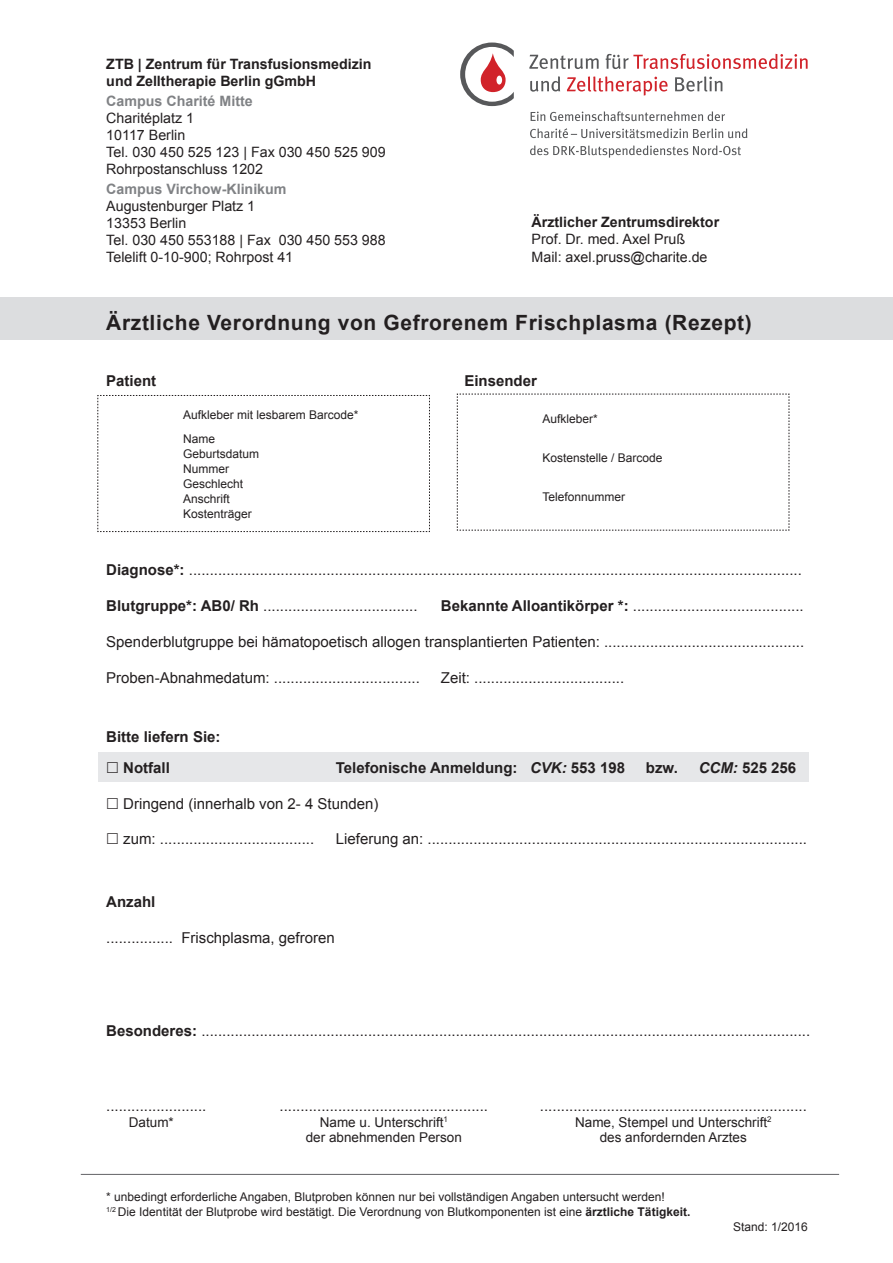
<style>
.page{position:relative;width:893px;height:1263px;background:#fff}
.page>*{position:absolute;margin:0;border:0;box-sizing:border-box;transform-origin:0 0}
.t1{font:700 21px "Arial";letter-spacing:.03em;color:#231f20}
.t2{font:15px "Arial";color:#231f20}
.t3{font:700 15px/31.2px "Arial";color:#231f20}
.t4{font:14.25px/17.1px "Arial";color:#231f20}
.t5{font:700 14.25px/17.1px "Arial";color:#231f20}
.t6{font:700 14.25px "Arial";color:#808285}
.t7{font:13.5px "Arial";color:#231f20}
.t8{font:12px/15px "Arial";color:#231f20}
.s1{font-weight:700}
.s2{font-style:italic}
</style>
<div class="page">
<div style="left:98px;top:752px;width:710px;height:30px;background:#e6e7e9"></div>
<div style="left:0;top:298px;width:893px;height:42px;background:#dcdddf"></div>
<svg style="left:97px;top:395px;width:333px;height:137px"></svg>
<svg style="left:457px;top:394px;width:332px;height:136px"></svg>
<svg style="left:675px;top:76px;width:47px;height:16px"></svg>
<svg style="left:567px;top:76px;width:101px;height:20px"></svg>
<svg style="left:530px;top:76px;width:30px;height:16px"></svg>
<svg style="left:529px;top:54px;width:279px;height:15px"></svg>
<svg style="left:460px;top:43px;width:54px;height:63px"></svg>
<svg style="left:530px;top:145px;width:211px;height:13px"></svg>
<svg style="left:530px;top:128px;width:217px;height:10px"></svg>
<svg style="left:531px;top:111px;width:194px;height:10px"></svg>
<hr style="left:81px;top:1174px;width:758px;height:1px;background:#636366">
<p class="t5" style="left:106px;top:56px;width:267px">ZTB | Zentrum für Transfusionsmedizin und Zelltherapie Berlin gGmbH</p>
<p class="t6" style="left:106px;top:91px;width:148px">Campus Charité Mitte</p>
<p class="t4" style="left:106px;top:109px;width:281px">Charitéplatz 1<br>10117 Berlin<br>Tel. 030 450 525 123 | Fax 030 450 525 909<br>Rohrpostanschluss 1202</p>
<p class="t6" style="left:106px;top:179px;width:182px">Campus Virchow-Klinikum</p>
<p class="t4" style="left:106px;top:197px;width:281px">Augustenburger Platz 1<br>13353 Berlin<br>Tel. 030 450 553188 | Fax 030 450 553 988<br>Telelift 0-10-900; Rohrpost 41</p>
<p class="t5" style="left:531px;top:214px;width:189px">Ärztlicher Zentrumsdirektor</p>
<p class="t4" style="left:531px;top:231px;width:178px">Prof. Dr. med. Axel Pruß<br>Mail: axel.pruss@charite.de</p>
<h1 class="t1" style="left:106px;top:309px;width:647px">Ärztliche Verordnung von Gefrorenem Frischplasma (Rezept)</h1>
<p class="t3" style="left:106px;top:366px;width:52px">Patient</p>
<p class="t3" style="left:464px;top:366px;width:74px">Einsender</p>
<p class="t8" style="left:183px;top:403px;width:177px;line-height:23.5px">Aufkleber mit lesbarem Barcode*<br>Name</p>
<p class="t8" style="left:183px;top:446px;width:78px">Geburtsdatum<br>Nummer<br>Geschlecht<br>Anschrift<br>Kostenträger</p>
<p class="t8" style="left:543px;top:411px;width:57px">Aufkleber*</p>
<p class="t8" style="left:543px;top:450px;width:122px">Kostenstelle / Barcode</p>
<p class="t8" style="left:543px;top:489px;width:84px">Telefonnummer</p>
<p class="t2" style="left:106px;top:560px;width:697px"><span class="s1">Diagnose*:</span> ...................................................................................................................................................</p>
<p class="t2" style="left:106px;top:596px;width:313px"><span class="s1">Blutgruppe*: AB0/ Rh</span> .....................................</p>
<p class="t2" style="left:441px;top:596px;width:364px"><span class="s1">Bekannte Alloantikörper *:</span> .........................................</p>
<p class="t2" style="left:106px;top:632px;width:699px">Spenderblutgruppe bei hämatopoetisch allogen transplantierten Patienten: ................................................</p>
<p class="t2" style="left:106px;top:668px;width:315px">Proben-Abnahmedatum: ...................................</p>
<p class="t2" style="left:441px;top:668px;width:185px">Zeit: ....................................</p>
<p class="t3" style="left:123px;top:721px;width:99px;text-indent:-17px">Bitte liefern Sie:<br>Notfall</p>
<p class="t3" style="left:336px;top:753px;width:291px">Telefonische Anmeldung: <span class="s2">CVK:</span> 553 198</p>
<p class="t3" style="left:646px;top:753px;width:33px">bzw.</p>
<p class="t3" style="left:699px;top:753px;width:99px"><span class="s2">CCM:</span> 525 256</p>
<p class="t2" style="left:123px;top:794px;width:257px">Dringend (innerhalb von 2- 4 Stunden)</p>
<p class="t2" style="left:123px;top:829px;width:192px">zum: .....................................</p>
<p class="t2" style="left:336px;top:829px;width:473px">Lieferung an: ...........................................................................................</p>
<p class="t3" style="left:106px;top:886px;width:51px">Anzahl</p>
<p class="t2" style="left:106px;top:928px;width:230px">................ Frischplasma, gefroren</p>
<p class="t2" style="left:106px;top:1021px;width:705px"><span class="s1">Besonderes:</span> ..................................................................................................................................................</p>
<p class="t2" style="left:106px;top:1096px;width:102px">........................</p>
<p class="t2" style="left:280px;top:1096px;width:210px">..................................................</p>
<p class="t2" style="left:540px;top:1096px;width:268px">................................................................</p>
<p class="t7" style="left:129px;top:1113px;width:47px">Datum*</p>
<p class="t7" style="left:320px;top:1113px;width:130px">Name u. Unterschrift<sup>1</sup></p>
<p class="t7" style="left:575px;top:1113px;width:198px">Name, Stempel und Unterschrift<sup>2</sup></p>
<p class="t7" style="left:306px;top:1128px;width:158px">der abnehmenden Person</p>
<p class="t7" style="left:600px;top:1128px;width:149px">des anfordernden Arztes</p>
<p class="t8" style="left:106px;top:1189px;width:585px">* unbedingt erforderliche Angaben, Blutproben können nur bei vollständigen Angaben untersucht werden!<br><sup>1/2</sup> Die Identität der Blutprobe wird bestätigt. Die Verordnung von Blutkomponenten ist eine <span class="s1">ärztliche Tätigkeit.</span></p>
<p class="t8" style="left:733px;top:1219px;width:76px">Stand: 1/2016</p>
</div>
